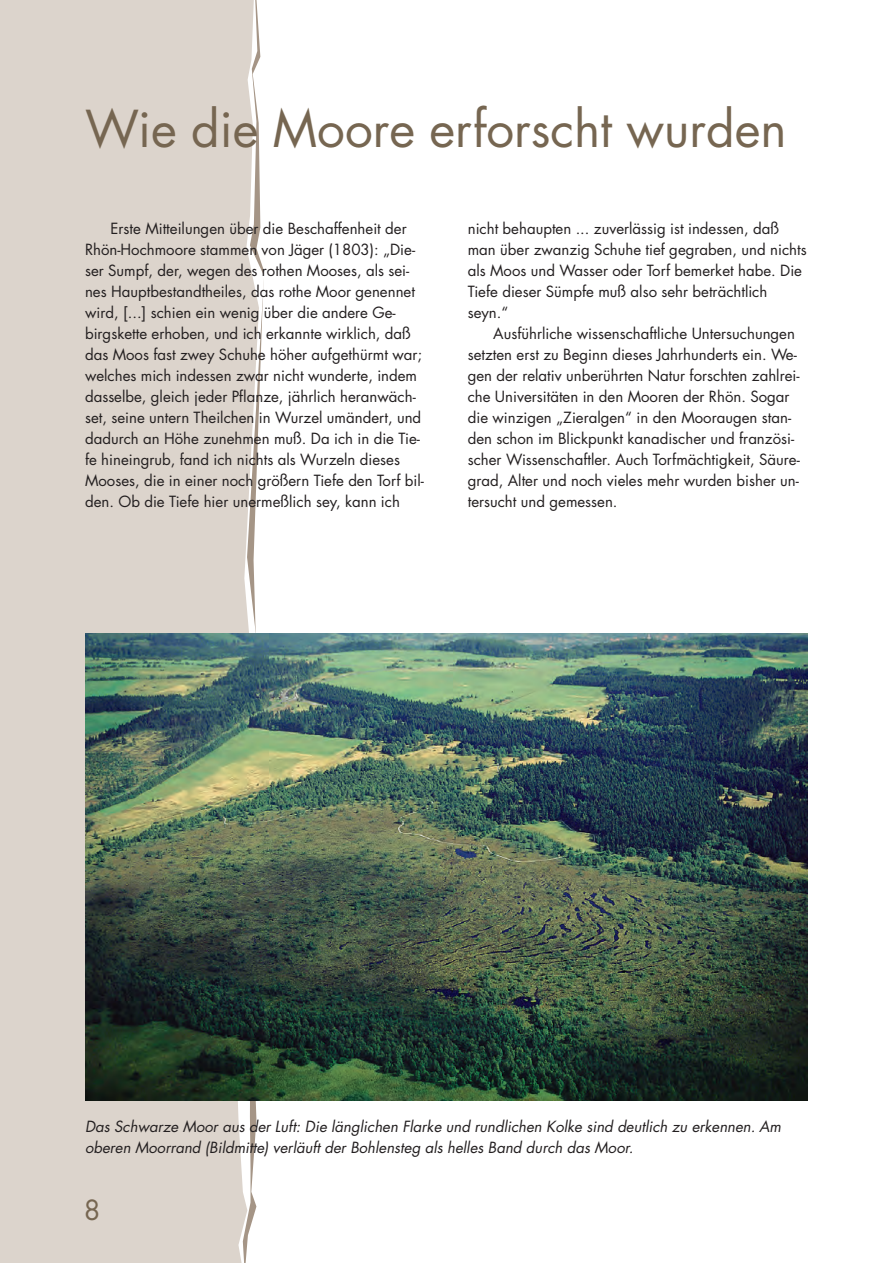
<style>
.page{position:relative;width:893px;height:1263px;background:#fff}
.page>*{position:absolute;margin:0;border:0;box-sizing:border-box;transform-origin:0 0}
.t1{font:49.5px "Futura";color:#766651}
.t2{font:27px "Futura";color:#766651}
.t3{font:15px/21px "Futura";color:#231f20}
.t4{font:italic 15px/21px "Futura";color:#231f20}
</style>
<div class="page">
<img style="left:0;top:0;width:808px;height:1263px">
<h1 class="t1" style="left:85px;top:107px;width:703px">Wie die Moore erforscht wurden</h1>
<p class="t3" style="left:85px;top:219px;width:340px;text-indent:26px">Erste Mitteilungen über die Beschaffenheit der Rhön-Hochmoore stammen von Jäger (1803): „Die&shy;ser Sumpf, der, wegen des rothen Mooses, als sei&shy;nes Hauptbestandtheiles, das rothe Moor genennet wird, [...] schien ein wenig über die andere Ge&shy;birgskette erhoben, und ich erkannte wirklich, daß das Moos fast zwey Schuhe höher aufgethürmt war; welches mich indessen zwar nicht wunderte, indem dasselbe, gleich jeder Pflanze, jährlich heranwäch&shy;set, seine untern Theilchen in Wurzel umändert, und dadurch an Höhe zunehmen muß. Da ich in die Tie&shy;fe hineingrub, fand ich nichts als Wurzeln dieses Mooses, die in einer noch größern Tiefe den Torf bil&shy;den. Ob die Tiefe hier unermeßlich sey, kann ich</p>
<p class="t3" style="left:468px;top:219px;width:340px">nicht behaupten ... zuverlässig ist indessen, daß man über zwanzig Schuhe tief gegraben, und nichts als Moos und Wasser oder Torf bemerket habe. Die Tiefe dieser Sümpfe muß also sehr beträchtlich seyn.“</p>
<p class="t3" style="left:468px;top:324px;width:334px;text-indent:26px">Ausführliche wissenschaftliche Untersuchungen setzten erst zu Beginn dieses Jahrhunderts ein. We&shy;gen der relativ unberührten Natur forschten zahlrei&shy;che Universitäten in den Mooren der Rhön. Sogar die winzigen „Zieralgen“ in den Mooraugen stan&shy;den schon im Blickpunkt kanadischer und französi&shy;scher Wissenschaftler. Auch Torfmächtigkeit, Säure&shy;grad, Alter und noch vieles mehr wurden bisher un&shy;tersucht und gemessen.</p>
<p class="t4" style="left:85px;top:1117px;width:697px">Das Schwarze Moor aus der Luft: Die länglichen Flarke und rundlichen Kolke sind deutlich zu erkennen. Am oberen Moorrand (Bildmitte) verläuft der Bohlensteg als helles Band durch das Moor.</p>
<h2 class="t2" style="left:84px;top:1198px;width:18px">8</h2>
</div>
